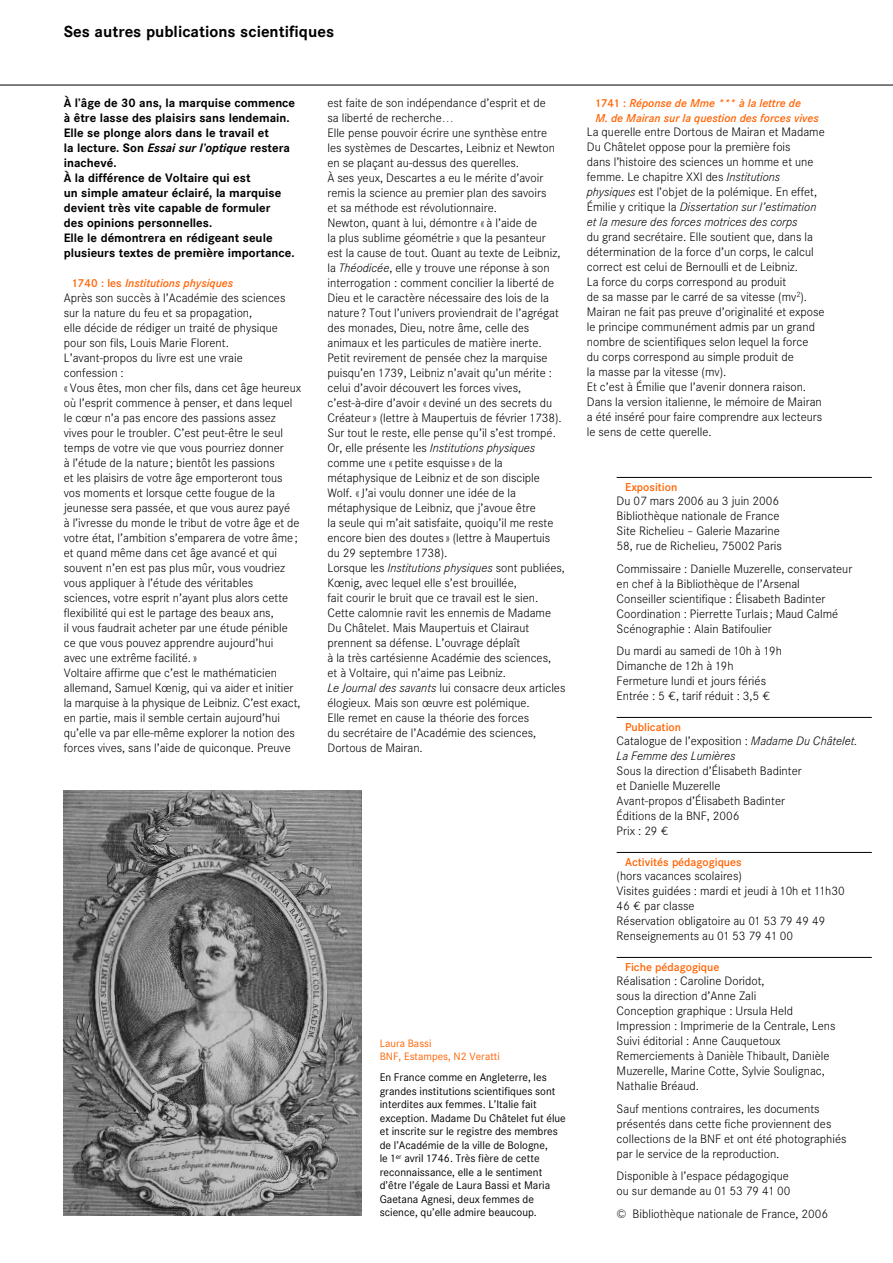
<style>
.page{position:relative;width:893px;height:1263px;background:#fff}
.page>*{position:absolute;margin:0;border:0;box-sizing:border-box;transform-origin:0 0}
.t1{font:700 15.75px "Corporate SBQ3";color:#000}
.t2{font:300 12px/15px "Corporate SBQ3";color:#000}
.t3{font:700 12px/15px "Corporate SBQ3";color:#000}
.t4{font:italic 300 12px/15px "Corporate SBQ3";color:#000}
.t5{font:italic 500 11.25px/15px "Corporate SBQ3";color:#ff6200}
.t6{font:500 11.25px "Corporate SBQ3";color:#ff6200}
.t7{font:10.8px/13.5px "Corporate SBQ3";color:#000}
.t8{font:10.5px/12.8px "Corporate SBQ3";letter-spacing:.005em;color:#ff6200}
.s1{font-style:italic}
.s2{font-style:normal}
.s3{font-family:"BNF edition";font-weight:400}
</style>
<div class="page">
<hr style="left:617px;top:477px;width:255px;height:1px;background:#000">
<hr style="left:617px;top:717px;width:255px;height:1px;background:#000">
<hr style="left:617px;top:852px;width:255px;height:1px;background:#000">
<hr style="left:617px;top:957px;width:255px;height:1px;background:#000">
<img style="left:64px;top:790px;width:297px;height:425px">
<hr style="left:0;top:85px;width:893px;height:1px;background:#000">
<h1 class="t1" style="left:64px;top:27px;width:272px">Ses autres publications scientifiques</h1>
<p class="t3" style="left:64px;top:96px;width:233px">À l’âge de 30 ans, la marquise commence à être lasse des plaisirs sans lendemain.<br>Elle se plonge alors dans le travail et<br>la lecture. Son <span class="s1">Essai sur l’optique</span> restera inachevé.<br>À la différence de Voltaire qui est<br>un simple amateur éclairé, la marquise devient très vite capable de formuler<br>des opinions personnelles.<br>Elle le démontrera en rédigeant seule plusieurs textes de première importance.</p>
<p class="t5" style="left:72px;top:277px;width:162px"><span class="s2">1740 : les</span> Institutions physiques</p>
<p class="t2" style="left:64px;top:291px;width:239px">Après son succès à l’Académie des sciences sur la nature du feu et sa propagation,<br>elle décide de rédiger un traité de physique pour son fils, Louis Marie Florent.<br>L’avant-propos du livre est une vraie<br>confession :<br>« Vous êtes, mon cher fils, dans cet âge heureux où l’esprit commence à penser, et dans lequel le cœur n’a pas encore des passions assez vives pour le troubler. C’est peut-être le seul temps de votre vie que vous pourriez donner<br>à l’étude de la nature ; bientôt les passions<br>et les plaisirs de votre âge emporteront tous vos moments et lorsque cette fougue de la jeunesse sera passée, et que vous aurez payé<br>à l’ivresse du monde le tribut de votre âge et de votre état, l’ambition s’emparera de votre âme ; et quand même dans cet âge avancé et qui souvent n’en est pas plus mûr, vous voudriez vous appliquer à l’étude des véritables sciences, votre esprit n’ayant plus alors cette flexibilité qui est le partage des beaux ans,<br>il vous faudrait acheter par une étude pénible ce que vous pouvez apprendre aujourd’hui<br>avec une extrême facilité. »<br>Voltaire affirme que c’est le mathématicien allemand, Samuel Kœnig, qui va aider et initier la marquise à la physique de Leibniz. C’est exact, en partie, mais il semble certain aujourd’hui qu’elle va par elle-même explorer la notion des forces vives, sans l’aide de quiconque. Preuve</p>
<p class="t2" style="left:327px;top:96px;width:239px">est faite de son indépendance d’esprit et de<br>sa liberté de recherche…<br>Elle pense pouvoir écrire une synthèse entre<br>les systèmes de Descartes, Leibniz et Newton en se plaçant au-dessus des querelles.<br>À ses yeux, Descartes a eu le mérite d’avoir remis la science au premier plan des savoirs<br>et sa méthode est révolutionnaire.<br>Newton, quant à lui, démontre « à l’aide de<br>la plus sublime géométrie » que la pesanteur<br>est la cause de tout. Quant au texte de Leibniz, la <span class="s1">Théodicée</span>, elle y trouve une réponse à son interrogation : comment concilier la liberté de Dieu et le caractère nécessaire des lois de la nature ? Tout l’univers proviendrait de l’agrégat des monades, Dieu, notre âme, celle des animaux et les particules de matière inerte.<br>Petit revirement de pensée chez la marquise puisqu’en 1739, Leibniz n’avait qu’un mérite : celui d’avoir découvert les forces vives, c’est-à-dire d’avoir « deviné un des secrets du Créateur » (lettre à Maupertuis de février 1738).<br>Sur tout le reste, elle pense qu’il s’est trompé.<br>Or, elle présente les <span class="s1">Institutions physiques </span>comme une « petite esquisse » de la métaphysique de Leibniz et de son disciple Wolf. « J’ai voulu donner une idée de la métaphysique de Leibniz, que j’avoue être<br>la seule qui m’ait satisfaite, quoiqu’il me reste encore bien des doutes » (lettre à Maupertuis du 29 septembre 1738).<br>Lorsque les <span class="s1">Institutions physiques</span> sont publiées, Kœnig, avec lequel elle s’est brouillée,<br>fait courir le bruit que ce travail est le sien.<br>Cette calomnie ravit les ennemis de Madame Du Châtelet. Mais Maupertuis et Clairaut prennent sa défense. L’ouvrage déplaît<br>à la très cartésienne Académie des sciences,<br>et à Voltaire, qui n’aime pas Leibniz.<br><span class="s1">Le Journal des savants</span> lui consacre deux articles élogieux<span class="s1">.</span> Mais son œuvre est polémique.<br>Elle remet en cause la théorie des forces<br>du secrétaire de l’Académie des sciences, Dortous de Mairan.</p>
<p class="t5" style="left:595px;top:96px;width:225px"><span class="s2">1741 :</span> Réponse de Mme *** à la lettre de<br>M. de Mairan sur la question des forces vives</p>
<p class="t2" style="left:587px;top:126px;width:239px">La querelle entre Dortous de Mairan et Madame Du Châtelet oppose pour la première fois<br>dans l’histoire des sciences un homme et une femme. Le chapitre XXI des <span class="s1">Institutions physiques</span> est l’objet de la polémique. En effet, Émilie y critique la <span class="s1">Dissertation sur l’estimation et la mesure des forces motrices des corps</span></p>
<p class="t2" style="left:587px;top:231px;width:239px">du grand secrétaire. Elle soutient que, dans la détermination de la force d’un corps, le calcul correct est celui de Bernoulli et de Leibniz.<br>La force du corps correspond au produit<br>de sa masse par le carré de sa vitesse (mv<sup>2</sup>).<br>Mairan ne fait pas preuve d’originalité et expose le principe communément admis par un grand nombre de scientifiques selon lequel la force<br>du corps correspond au simple produit de<br>la masse par la vitesse (mv).<br>Et c’est à Émilie que l’avenir donnera raison.<br>Dans la version italienne, le mémoire de Mairan a été inséré pour faire comprendre aux lecteurs le sens de cette querelle.</p>
<p class="t6" style="left:625px;top:483px;width:54px">Exposition</p>
<p class="t2" style="left:617px;top:495px;width:167px">Du 07 mars 2006 au 3 juin 2006<br>Bibliothèque nationale de France<br>Site Richelieu – Galerie Mazarine<br>58, rue de Richelieu, 75002 Paris</p>
<p class="t2" style="left:617px;top:562px;width:237px">Commissaire : Danielle Muzerelle, conservateur en chef à la Bibliothèque de l’Arsenal Conseiller scientifique : Élisabeth Badinter Coordination : Pierrette Turlais ; Maud Calmé Scénographie : Alain Batifoulier</p>
<p class="t2" style="left:617px;top:645px;width:167px">Du mardi au samedi de 10h à 19h<br>Dimanche de 12h à 19h<br>Fermeture lundi et jours fériés<br>Entrée : 5 <span class="s3">f</span>, tarif réduit : 3,5 <span class="s3">f</span></p>
<p class="t6" style="left:625px;top:723px;width:57px">Publication</p>
<p class="t4" style="left:617px;top:735px;width:243px"><span class="s2">Catalogue de l’exposition :</span> Madame Du Châtelet.<br>La Femme des Lumières</p>
<p class="t2" style="left:617px;top:765px;width:187px">Sous la direction d’Élisabeth Badinter et Danielle Muzerelle<br>Avant-propos d’Élisabeth Badinter<br>Éditions de la BNF, 2006<br>Prix : 29 <span class="s3">f</span></p>
<p class="t6" style="left:625px;top:858px;width:118px">Activités pédagogiques</p>
<p class="t2" style="left:617px;top:870px;width:229px">(hors vacances scolaires)<br>Visites guidées : mardi et jeudi à 10h et 11h30<br>46 <span class="s3">f</span> par classe<br>Réservation obligatoire au 01 53 79 49 49<br>Renseignements au 01 53 79 41 00</p>
<p class="t6" style="left:625px;top:963px;width:96px">Fiche pédagogique</p>
<p class="t2" style="left:617px;top:975px;width:220px">Réalisation : Caroline Doridot,<br>sous la direction d’Anne Zali<br>Conception graphique : Ursula Held Impression : Imprimerie de la Centrale, Lens Suivi éditorial : Anne Cauquetoux Remerciements à Danièle Thibault, Danièle Muzerelle, Marine Cotte, Sylvie Soulignac, Nathalie Bréaud.</p>
<p class="t2" style="left:617px;top:1102px;width:231px">Sauf mentions contraires, les documents présentés dans cette fiche proviennent des collections de la BNF et ont été photographiés par le service de la reproduction.</p>
<p class="t2" style="left:617px;top:1170px;width:175px">Disponible à l’espace pédagogique ou sur demande au 01 53 79 41 00</p>
<p class="t2" style="left:617px;top:1207px;width:213px">© Bibliothèque nationale de France, 2006</p>
<p class="t8" style="left:380px;top:1038px;width:122px">Laura Bassi<br>BNF, Estampes, N2 Veratti</p>
<p class="t7" style="left:380px;top:1072px;width:188px">En France comme en Angleterre, les grandes institutions scientifiques sont interdites aux femmes. L’Italie fait exception. Madame Du Châtelet fut élue et inscrite sur le registre des membres de l’Académie de la ville de Bologne,<br>le 1<sup>er</sup> avril 1746. Très fière de cette reconnaissance, elle a le sentiment d’être l’égale de Laura Bassi et Maria Gaetana Agnesi, deux femmes de science, qu’elle admire beaucoup.</p>
</div>
